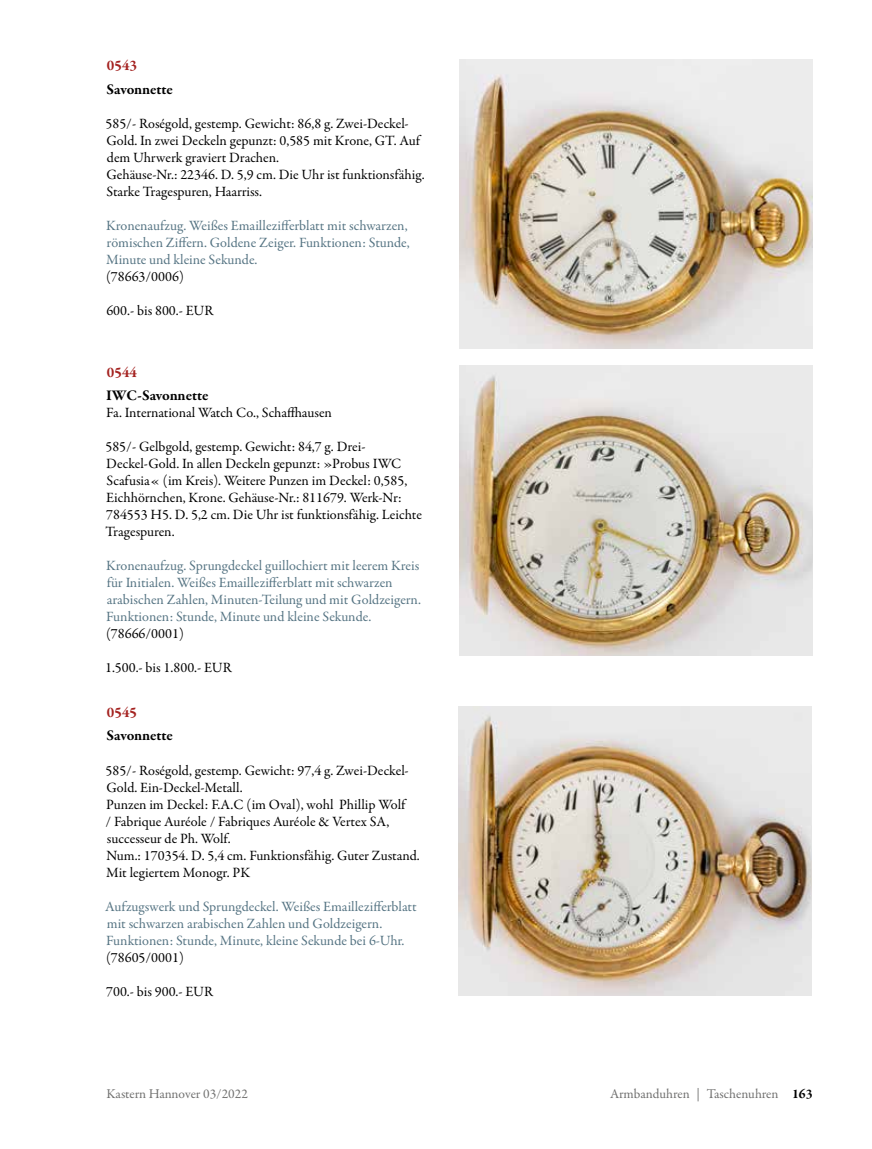
<style>
.page{position:relative;width:872px;height:1149px;background:#fff}
.page>*{position:absolute;margin:0;border:0;box-sizing:border-box;transform-origin:0 0}
.t1{font:700 15px "Garamond Premr Pro";letter-spacing:-.005em;color:#000}
.t2{font:700 15px "Garamond Premr Pro";color:#a42220}
.t3{font:14.25px/17px "Garamond Premr Pro";color:#000}
.t4{font:14.25px/17px "Garamond Premr Pro";color:#557483}
.t5{font:13.5px "Garamond Premr Pro";letter-spacing:-.005em;color:#6f6f6e}
.s1{font-weight:700;color:#000}
</style>
<div class="page">
<img style="left:459px;top:366px;width:353px;height:289px">
<img style="left:458px;top:706px;width:353px;height:289px">
<img style="left:459px;top:60px;width:353px;height:289px">
<p class="t2" style="left:107px;top:56px;width:32px">0543</p>
<p class="t1" style="left:107px;top:80px;width:68px">Savonnette</p>
<p class="t3" style="left:105px;top:115px;width:321px">585/- Roségold, gestemp. Gewicht: 86,8 g. Zwei-Deckel-Gold. In zwei Deckeln gepunzt: 0,585 mit Krone, GT. Auf dem Uhrwerk graviert Drachen.<br>Gehäuse-Nr.: 22346. D. 5,9 cm. Die Uhr ist funktionsfähig.<br>Starke Tragespuren, Haarriss.</p>
<p class="t4" style="left:106px;top:217px;width:305px">Kronenaufzug. Weißes Emaillezifferblatt mit schwarzen, römischen Ziffern. Goldene Zeiger. Funktionen: Stunde,<br>Minute und kleine Sekunde.</p>
<p class="t3" style="left:106px;top:268px;width:79px">(78663/0006)</p>
<p class="t3" style="left:106px;top:302px;width:109px">600.- bis 800.- EUR</p>
<p class="t2" style="left:107px;top:363px;width:32px">0544</p>
<p class="t1" style="left:106px;top:386px;width:104px">IWC-Savonnette</p>
<p class="t3" style="left:106px;top:404px;width:227px">Fa. International Watch Co., Schaffhausen</p>
<p class="t3" style="left:105px;top:438px;width:318px">585/- Gelbgold, gestemp. Gewicht: 84,7 g. Drei-Deckel-Gold. In allen Deckeln gepunzt: »Probus IWC Scafusia« (im Kreis). Weitere Punzen im Deckel: 0,585, Eichhörnchen, Krone. Gehäuse-Nr.: 811679. Werk-Nr:<br>784553 H5. D. 5,2 cm. Die Uhr ist funktionsfähig. Leichte Tragespuren.</p>
<p class="t4" style="left:106px;top:557px;width:316px">Kronenaufzug. Sprungdeckel guillochiert mit leerem Kreis für Initialen. Weißes Emaillezifferblatt mit schwarzen arabischen Zahlen, Minuten-Teilung und mit Goldzeigern.<br>Funktionen: Stunde, Minute und kleine Sekunde.</p>
<p class="t3" style="left:106px;top:625px;width:79px">(78666/0001)</p>
<p class="t3" style="left:105px;top:659px;width:128px">1.500.- bis 1.800.- EUR</p>
<p class="t2" style="left:107px;top:703px;width:32px">0545</p>
<p class="t1" style="left:107px;top:726px;width:68px">Savonnette</p>
<p class="t3" style="left:105px;top:761px;width:316px">585/- Roségold, gestemp. Gewicht: 97,4 g. Zwei-Deckel-Gold. Ein-Deckel-Metall.<br>Punzen im Deckel: F.A.C (im Oval), wohl Phillip Wolf<br>/ Fabrique Auréole / Fabriques Auréole &amp; Vertex SA, successeur de Ph. Wolf.<br>Num.: 170354. D. 5,4 cm. Funktionsfähig. Guter Zustand.<br>Mit legiertem Monogr. PK</p>
<p class="t4" style="left:105px;top:897px;width:313px">Aufzugswerk und Sprungdeckel. Weißes Emaillezifferblatt mit schwarzen arabischen Zahlen und Goldzeigern.<br>Funktionen: Stunde, Minute, kleine Sekunde bei 6-Uhr.</p>
<p class="t3" style="left:106px;top:948px;width:79px">(78605/0001)</p>
<p class="t3" style="left:106px;top:982px;width:109px">700.- bis 900.- EUR</p>
<p class="t5" style="left:106px;top:1085px;width:143px">Kastern Hannover 03/2022</p>
<p class="t5" style="left:610px;top:1085px;width:204px">Armbanduhren | Taschenuhren <span class="s1">163</span></p>
</div>
